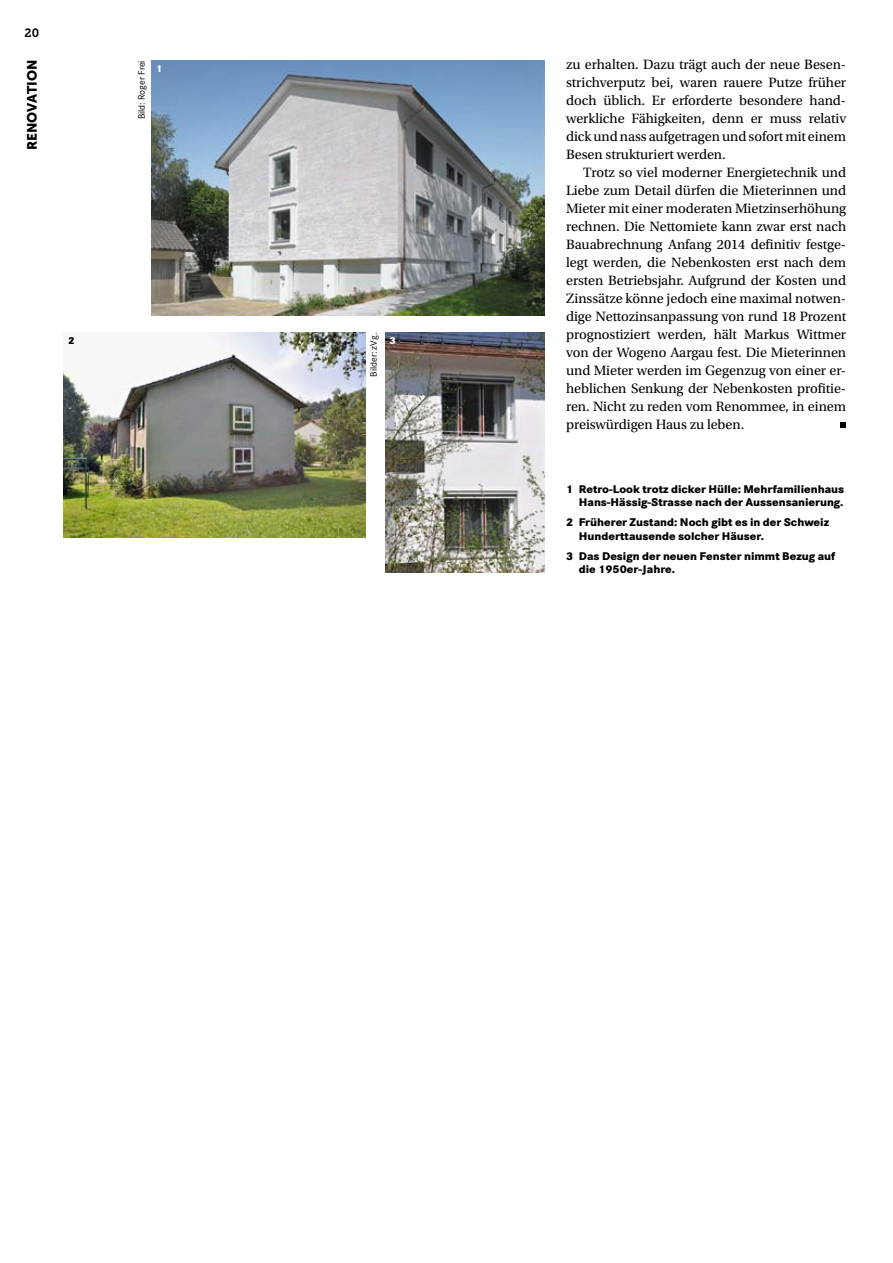
<style>
.page{position:relative;width:893px;height:1263px;background:#fff}
.page>*{position:absolute;margin:0;border:0;box-sizing:border-box;transform-origin:0 0}
.t1{font:14.25px/18px "Utopia Std";letter-spacing:-.005em;color:#000;text-align:justify}
.t2{font:13.5px "Museo Sans 900";color:#000}
.t3{font:12px "Museo Slab 700";color:#000}
.t4{font:800 11.7px/13.5px "Corporate S";color:#000}
.t5{font:800 10.5px "Corporate S";color:#fff}
.t6{font:800 10.5px "Corporate S";color:#000}
.t7{font:9.75px "Corporate S";color:#000}
</style>
<div class="page">
<img style="left:152px;top:60px;width:393px;height:255px">
<img style="left:64px;top:333px;width:301px;height:204px">
<img style="left:385px;top:333px;width:160px;height:240px">
<svg style="left:840px;top:422px;width:6px;height:6px"></svg>
<p class="t3" style="left:25px;top:26px;width:16px">20</p>
<p class="t2" style="left:25px;top:150px;width:92px;rotate:-90deg">RENOVATION</p>
<p class="t7" style="left:136px;top:119px;width:61px;rotate:-90deg">Bild: Roger Frei</p>
<p class="t5" style="left:156px;top:61px;width:8px">1</p>
<p class="t7" style="left:368px;top:377px;width:45px;rotate:-90deg">Bilder: zVg.</p>
<p class="t6" style="left:68px;top:333px;width:8px">2</p>
<p class="t5" style="left:390px;top:333px;width:8px">3</p>
<p class="t1" style="left:566px;top:56px;width:282px">zu erhalten. Dazu trägt auch der neue Besen&shy;strichverputz bei, waren rauere Putze früher doch üblich. Er erforderte besondere hand&shy;werkliche Fähigkeiten, denn er muss relativ dick und nass aufgetragen und sofort mit einem Besen strukturiert werden.</p>
<p class="t1" style="left:566px;top:164px;width:282px;text-indent:17px">Trotz so viel moderner Energietechnik und Liebe zum Detail dürfen die Mieterinnen und Mieter mit einer moderaten Mietzinserhöhung rechnen. Die Nettomiete kann zwar erst nach Bauabrechnung Anfang 2014 definitiv festge&shy;legt werden, die Nebenkosten erst nach dem ersten Betriebsjahr. Aufgrund der Kosten und Zinssätze könne jedoch eine maximal notwen&shy;dige Nettozinsanpassung von rund 18 Prozent prognostiziert werden, hält Markus Wittmer von der Wogeno Aargau fest. Die Mieterinnen und Mieter werden im Gegenzug von einer er&shy;heblichen Senkung der Nebenkosten profitie&shy;ren. Nicht zu reden vom Renommee, in einem preiswürdigen Haus zu leben.</p>
<p class="t4" style="left:566px;top:482px;width:280px;text-align:right">1 Retro-Look trotz dicker Hülle: Mehrfamilienhaus<br>Hans-Hässig-Strasse nach der Aussensanierung.</p>
<p class="t4" style="left:579px;top:515px;width:252px;text-indent:-13px">2 Früherer Zustand: Noch gibt es in der Schweiz<br>Hunderttausende solcher Häuser.</p>
<p class="t4" style="left:579px;top:549px;width:258px;text-indent:-13px">3 Das Design der neuen Fenster nimmt Bezug auf die 1950er-Jahre.</p>
</div>
